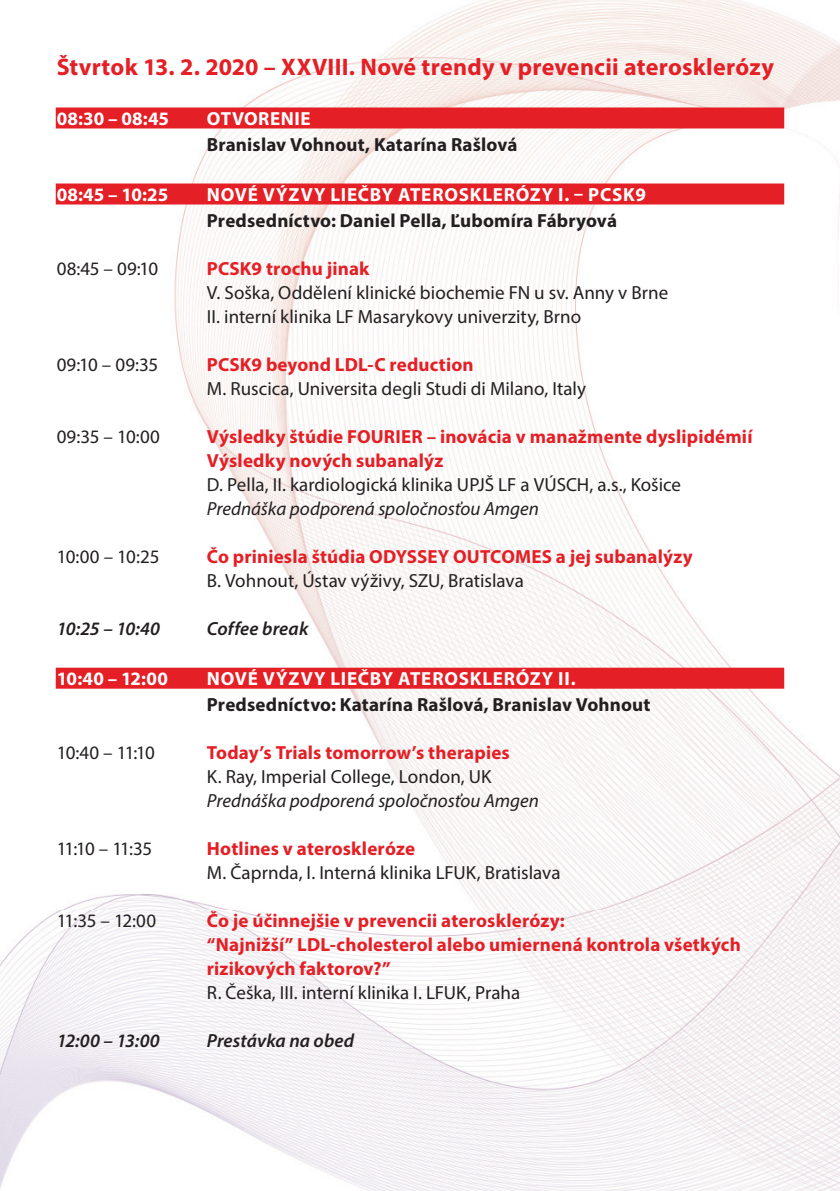
<style>
.page{position:relative;width:840px;height:1191px;background:#fff}
.page>*{position:absolute;margin:0;border:0;box-sizing:border-box;transform-origin:0 0}
.t1{font:700 24px "Myriad Pro";letter-spacing:.01em;color:#e41f25}
.t2{font:19px/24px "Myriad Pro";color:#231f20}
.t3{font:700 19px/24px "Myriad Pro";letter-spacing:.01em;color:#e41f25}
.t4{font:700 19px "Myriad Pro";letter-spacing:.005em;color:#231f20}
.t5{font:700 19px "Myriad Pro";letter-spacing:.04em;color:#fff}
.t6{font:italic 19px "Myriad Pro";color:#231f20}
.t7{font:italic 600 19px "Myriad Pro";letter-spacing:.005em;color:#231f20}
</style>
<div class="page">
<img style="left:55px;top:0;width:784px;height:910px">
<img style="left:0;top:910px;width:839px;height:281px">
<div style="left:56px;top:107px;width:727px;height:21px;background:#e41f25"></div>
<div style="left:56px;top:183px;width:727px;height:21px;background:#e41f25"></div>
<div style="left:56px;top:667px;width:727px;height:21px;background:#e41f25"></div>
<p class="t1" style="left:57px;top:51px;width:718px">Štvrtok 13. 2. 2020 – XXVIII. Nové trendy v prevencii aterosklerózy</p>
<p class="t5" style="left:57px;top:106px;width:114px">08:30 – 08:45</p>
<p class="t5" style="left:207px;top:106px;width:105px">OTVORENIE</p>
<p class="t4" style="left:207px;top:132px;width:312px">Branislav Vohnout, Katarína Rašlová</p>
<p class="t5" style="left:57px;top:182px;width:113px">08:45 – 10:25</p>
<p class="t5" style="left:207px;top:182px;width:440px">NOVÉ VÝZVY LIEČBY ATEROSKLERÓZY I. – PCSK9</p>
<p class="t4" style="left:207px;top:208px;width:411px">Predsedníctvo: Daniel Pella, Ľubomíra Fábryová</p>
<p class="t2" style="left:57px;top:256px;width:103px">08:45 – 09:10</p>
<p class="t3" style="left:207px;top:256px;width:164px">PCSK9 trochu jinak</p>
<p class="t2" style="left:207px;top:280px;width:462px">V. Soška, Oddě lení klinické biochemie FN u sv. Anny v Brne<br>II. interní klinika LF Masarykovy univerzity, Brno</p>
<p class="t2" style="left:57px;top:352px;width:103px">09:10 – 09:35</p>
<p class="t3" style="left:207px;top:352px;width:268px">PCSK9 beyond LDL-C reduction</p>
<p class="t2" style="left:207px;top:376px;width:380px">M. Ruscica, Universita degli Studi di Milano, Italy</p>
<p class="t2" style="left:57px;top:424px;width:105px">09:35 – 10:00</p>
<p class="t3" style="left:207px;top:424px;width:547px">Výsledky štúdie FOURIER – inovácia v manažmente dyslipidémií<br>Výsledky nových subanalýz</p>
<p class="t2" style="left:207px;top:472px;width:475px">D. Pella, II. kardiologická klinika UPJŠ LF a VÚSCH, a.s., Košice</p>
<p class="t6" style="left:207px;top:497px;width:333px">Prednáška podporená spoločnosťou Amgen</p>
<p class="t2" style="left:57px;top:544px;width:104px">10:00 – 10:25</p>
<p class="t3" style="left:207px;top:544px;width:487px">Čo priniesla štúdia ODYSSEY OUTCOMES a jej subanalýzy</p>
<p class="t2" style="left:207px;top:568px;width:318px">B. Vohnout, Ústav výživy, SZU, Bratislava</p>
<p class="t7" style="left:57px;top:616px;width:105px">10:25 – 10:40</p>
<p class="t7" style="left:207px;top:616px;width:103px">Coffee break</p>
<p class="t5" style="left:57px;top:666px;width:113px">10:40 – 12:00</p>
<p class="t5" style="left:207px;top:666px;width:370px">NOVÉ VÝZVY LIEČBY ATEROSKLERÓZY II.</p>
<p class="t4" style="left:207px;top:692px;width:445px">Predsedníctvo: Katarína Rašlová, Branislav Vohnout</p>
<p class="t2" style="left:57px;top:740px;width:100px">10:40 – 11:10</p>
<p class="t3" style="left:207px;top:740px;width:304px">Today’s Trials tomorrow’s therapies</p>
<p class="t2" style="left:207px;top:764px;width:286px">K. Ray, Imperial College, London, UK</p>
<p class="t6" style="left:207px;top:789px;width:333px">Prednáška podporená spoločnosťou Amgen</p>
<p class="t2" style="left:57px;top:836px;width:97px">11:10 – 11:35</p>
<p class="t3" style="left:207px;top:836px;width:210px">Hotlines v ateroskleróze</p>
<p class="t2" style="left:207px;top:860px;width:355px">M. Čaprnda, I. Interná klinika LFUK, Bratislava</p>
<p class="t2" style="left:57px;top:908px;width:101px">11:35 – 12:00</p>
<p class="t3" style="left:207px;top:908px;width:535px">Čo je účinnejšie v prevencii aterosklerózy:<br>“Najnižší” LDL-cholesterol alebo umiernená kontrola všetkých rizikových faktorov?”</p>
<p class="t2" style="left:207px;top:980px;width:315px">R. Češka, III. interní klinika I. LFUK, Praha</p>
<p class="t7" style="left:57px;top:1028px;width:104px">12:00 – 13:00</p>
<p class="t7" style="left:207px;top:1028px;width:149px">Prestávka na obed</p>
</div>
